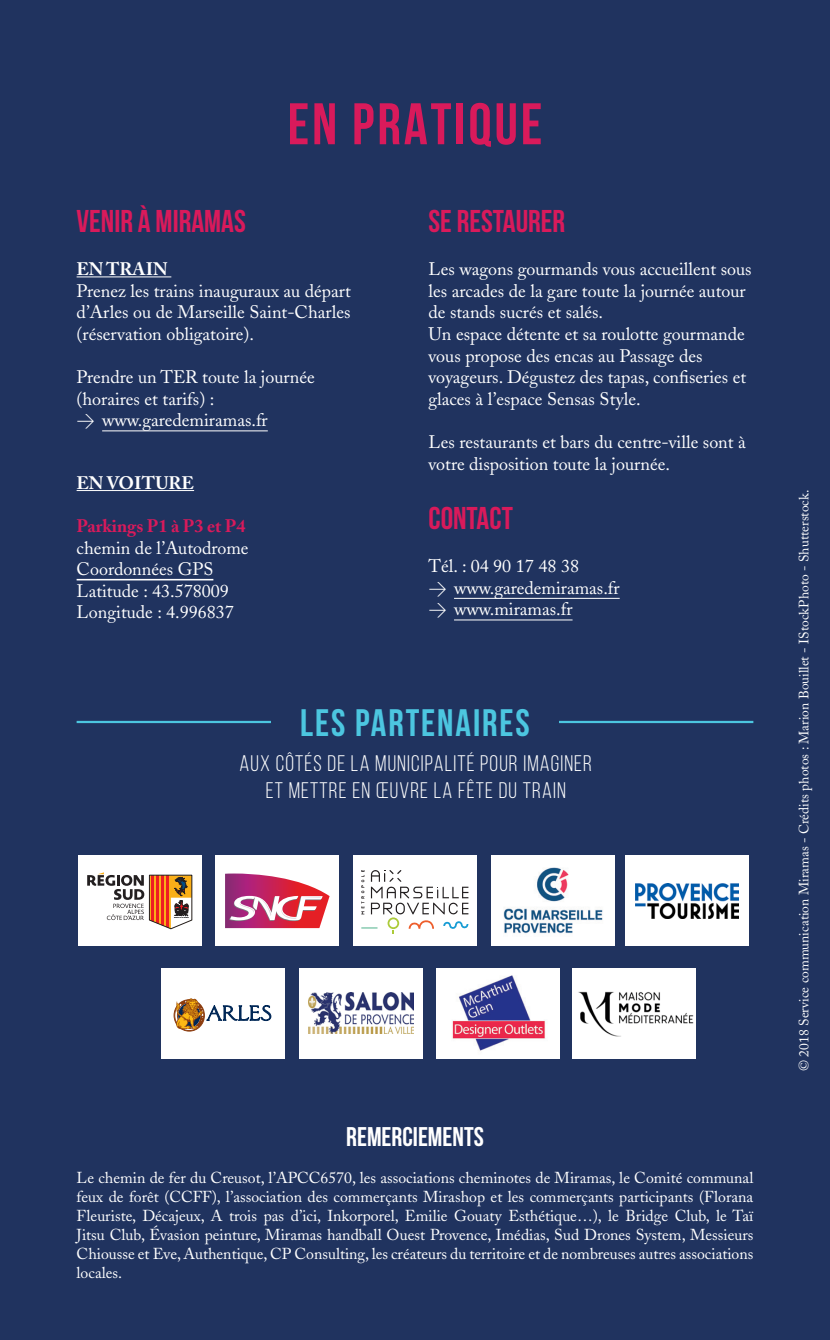
<style>
.page{position:relative;width:830px;height:1340px;background:#fff}
.page>*{position:absolute;margin:0;border:0;box-sizing:border-box;transform-origin:0 0}
.t1{font:700 58.5px "Bebas Neue";letter-spacing:.05em;color:#d91a5b}
.t2{font:700 38.25px "Bebas Neue";letter-spacing:.05em;color:#4cc6e0}
.t3{font:700 31.5px "Bebas Neue";color:#d91a5b}
.t4{font:700 27px "Bebas Neue";color:#fff}
.t5{font:22.5px "Bebas Neue";letter-spacing:.05em;color:#fff}
.t6{font:18px/21.6px "Adobe Caslon";color:#fff}
.t7{font:700 18px "Adobe Caslon";color:#d91a5b}
.t8{font:700 18px "Adobe Caslon";color:#fff}
.t9{font:15.75px/18.9px "Adobe Caslon";color:#fff;text-align:justify}
.t10{font:13.5px "Adobe Caslon";color:#fff}
.s1{font-family:"DIN";font-weight:300}
</style>
<div class="page">
<div style="left:0;top:0;width:829px;height:1339px;background:#20335f"></div>
<hr style="left:77px;top:276px;width:94px;height:1px;background:#fff">
<hr style="left:102px;top:430px;width:166px;height:1px;background:#fff">
<hr style="left:77px;top:490px;width:117px;height:1px;background:#fff">
<hr style="left:77px;top:579px;width:136px;height:1px;background:#fff">
<hr style="left:454px;top:598px;width:165px;height:1px;background:#fff">
<hr style="left:454px;top:619px;width:118px;height:1px;background:#fff">
<hr style="left:77px;top:721px;width:676px;height:2px;background:#4cc6e0">
<div style="left:271px;top:707px;width:287px;height:32px;background:#20335f"></div>
<div style="left:78px;top:855px;width:123px;height:91px;background:#fff"></div>
<svg style="left:87px;top:872px;width:105px;height:57px"></svg>
<div style="left:161px;top:967px;width:124px;height:91px;background:#fff"></div>
<div style="left:174px;top:999px;width:30px;height:32px;border:1px solid #8d3d0f;border-radius:50%"></div>
<div style="left:174px;top:1000px;width:30px;height:30px;border:1px solid #8d3d0f;border-radius:50%"></div>
<svg style="left:176px;top:998px;width:95px;height:31px"></svg>
<div style="left:215px;top:855px;width:124px;height:91px;background:#fff"></div>
<img style="left:225px;top:873px;width:104px;height:55px">
<svg style="left:229px;top:895px;width:93px;height:26px"></svg>
<div style="left:490px;top:855px;width:124px;height:91px;background:#fff"></div>
<img style="left:503px;top:867px;width:100px;height:67px">
<div style="left:353px;top:855px;width:123px;height:91px;background:#fff"></div>
<svg style="left:361px;top:870px;width:107px;height:63px"></svg>
<div style="left:299px;top:967px;width:123px;height:91px;background:#fff"></div>
<img style="left:308px;top:992px;width:105px;height:41px">
<div style="left:625px;top:855px;width:123px;height:91px;background:#fff"></div>
<img style="left:635px;top:883px;width:103px;height:35px">
<div style="left:436px;top:967px;width:124px;height:91px;background:#fff"></div>
<img style="left:452px;top:975px;width:94px;height:76px">
<div style="left:572px;top:967px;width:123px;height:91px;background:#fff"></div>
<img style="left:578px;top:991px;width:116px;height:46px">
<p class="t1" style="left:287px;top:92px;width:256px">EN PRATIQUE</p>
<p class="t3" style="left:77px;top:204px;width:171px">VENIR À MIRAMAS</p>
<p class="t8" style="left:77px;top:258px;width:93px">EN TRAIN</p>
<p class="t6" style="left:77px;top:280px;width:276px;text-align:justify">Prenez les trains inauguraux au départ d’Arles ou de Marseille Saint-Charles (réservation obligatoire).</p>
<p class="t6" style="left:77px;top:366px;width:239px">Prendre un TER toute la journée</p>
<p class="t6" style="left:77px;top:388px;width:139px">(horaires et tarifs) :</p>
<p class="t6" style="left:77px;top:410px;width:192px"><span class="s1">&gt;</span> www.garedemiramas.fr</p>
<p class="t8" style="left:77px;top:471px;width:119px">EN VOITURE</p>
<p class="t7" style="left:77px;top:515px;width:170px">Parkings P1 à P3 et P4</p>
<p class="t6" style="left:77px;top:537px;width:173px">chemin de l’Autodrome</p>
<p class="t6" style="left:77px;top:558px;width:138px">Coordonnées GPS</p>
<p class="t6" style="left:77px;top:580px;width:153px">Latitude : 43.578009</p>
<p class="t6" style="left:77px;top:601px;width:158px">Longitude : 4.996837</p>
<p class="t3" style="left:428px;top:204px;width:138px">SE RESTAURER</p>
<p class="t6" style="left:428px;top:258px;width:324px">Les wagons gourmands vous accueillent sous les arcades de la gare toute la journée autour de stands sucrés et salés.</p>
<p class="t6" style="left:428px;top:323px;width:318px">Un espace détente et sa roulotte gourmande</p>
<p class="t6" style="left:428px;top:345px;width:319px">vous propose des encas au Passage des voyageurs. Dégustez des tapas, confiseries et glaces à l’espace Sensas Style.</p>
<p class="t6" style="left:428px;top:431px;width:318px">Les restaurants et bars du centre-ville sont à votre disposition toute la journée.</p>
<p class="t3" style="left:428px;top:501px;width:86px">CONTACT</p>
<p class="t6" style="left:428px;top:555px;width:152px">Tél. : 04 90 17 48 38</p>
<p class="t6" style="left:428px;top:577px;width:192px"><span class="s1">&gt;</span> www.garedemiramas.fr</p>
<p class="t6" style="left:428px;top:599px;width:145px"><span class="s1">&gt;</span> www.miramas.fr</p>
<p class="t2" style="left:300px;top:701px;width:231px">LES PARTENAIRES</p>
<p class="t5" style="left:239px;top:751px;width:353px">AUX CÔTÉS DE LA MUNICIPALITÉ POUR IMAGINER</p>
<p class="t5" style="left:266px;top:778px;width:301px">ET METTRE EN ŒUVRE LA FÊTE DU TRAIN</p>
<p class="t4" style="left:346px;top:1121px;width:139px">REMERCIEMENTS</p>
<p class="t9" style="left:77px;top:1168px;width:678px">Le chemin de fer du Creusot, l’APCC6570, les associations cheminotes de Miramas, le Comité communal feux de forêt (CCFF), l’association des commerçants Mirashop et les commerçants participants (Florana Fleuriste, Décajeux, A trois pas d’ici, Inkorporel, Emilie Gouaty Esthétique…), le Bridge Club, le Taï Jitsu Club, Évasion peinture, Miramas handball Ouest Provence, Imédias, Sud Drones System, Messieurs Chiousse et Eve, Authentique, CP Consulting, les créateurs du territoire et de nombreuses autres associations locales.</p>
<p class="t10" style="left:795px;top:1071px;width:583px;rotate:-90deg">© 2018 Service communication Miramas - Crédits photos : Marion Bouillet - IStockPhoto - Shutterstock.</p>
</div>
